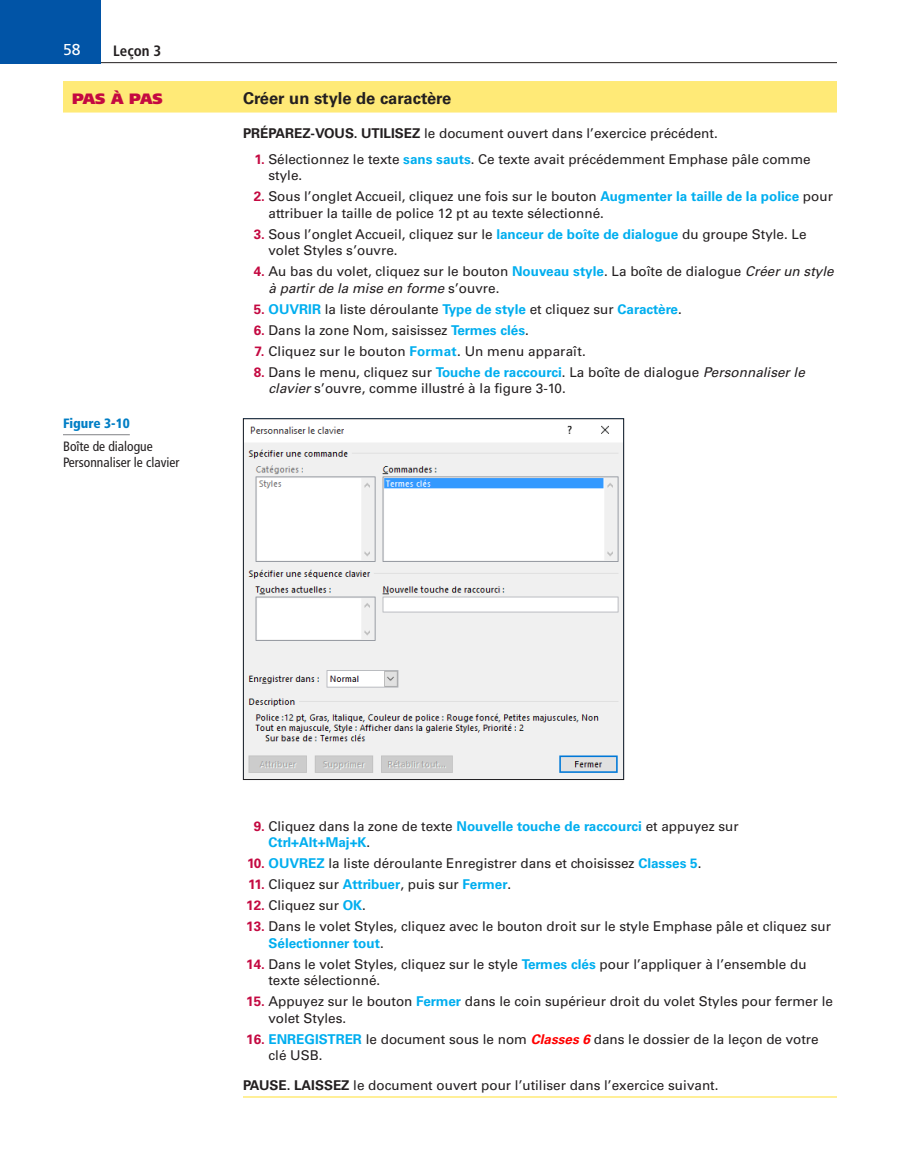
<style>
.page{position:relative;width:918px;height:1175px;background:#fff}
.page>*{position:absolute;margin:0;border:0;box-sizing:border-box;transform-origin:0 0}
.StepsHead{font:700 16.5px "Univers LT Std";color:#231f20}
.t1{font:15.75px "Frutiger LT Std";color:#fff}
.StepsHead-2{font:900 15px "Frutiger LT Std";letter-spacing:-.035em;color:#c40941}
.t2{font:700 condensed 15px "Frutiger LT Std";color:#231f20}
.StepsLast{font:13.5px/16.5px "Univers LT Std";color:#231f20}
.t3{font:700 13.5px/16.5px "Univers LT Std";color:#00aeef}
.StepsIntro{font:13.5px "Univers LT Std";color:#231f20}
.FigureCaption{font:condensed 13.5px/16.5px "Frutiger LT Std";color:#231f20}
.FigureNumber{font:900 condensed 13.5px "Frutiger LT Std";color:#007ec5}
.s1{font-weight:700}
.s2{font-weight:700;color:#c40941}
.s3{font-weight:700;color:#00aeef}
.s4{font-style:italic}
.s5{color:#c40941}
.s6{font-weight:400;color:#231f20}
.s7{font-weight:700;font-style:italic;color:#f00}
</style>
<div class="page">
<hr style="left:63px;top:62px;width:774px;height:1px;background:#231f20">
<div style="left:0;top:0;width:100px;height:63px;background:#0154a6"></div>
<div style="left:63px;top:81px;width:774px;height:31px;background:#ffea77"></div>
<hr style="left:243px;top:1096px;width:594px;height:1px;background:#ffea77">
<img style="left:245px;top:425px;width:377px;height:353px">
<div style="left:243px;top:418px;width:381px;height:362px;border:1px solid #231f20"></div>
<hr style="left:63px;top:434px;width:67px;height:1px;background:#808285">
<p class="t1" style="left:63px;top:41px;width:19px">58</p>
<p class="t2" style="left:113px;top:41px;width:50px">Leçon 3</p>
<p class="StepsHead-2" style="left:72px;top:89px;width:92px">PAS À PAS</p>
<p class="StepsHead" style="left:243px;top:88px;width:210px">Créer un style de caractère</p>
<p class="StepsIntro" style="left:243px;top:125px;width:476px"><span class="s1">PRÉPAREZ-VOUS. UTILISEZ</span> le document ouvert dans l’exercice précédent.</p>
<p class="StepsLast" style="left:268px;top:151px;width:544px;text-indent:-14px"><span class="s2">1.</span> Sélectionnez le texte <span class="s3">sans sauts</span>. Ce texte avait précédemment Emphase pâle comme style.</p>
<p class="StepsLast" style="left:268px;top:188px;width:566px;text-indent:-15px"><span class="s2">2.</span> Sous l’onglet Accueil, cliquez une fois sur le bouton <span class="s3">Augmenter la taille de la police</span> pour attribuer la taille de police 12 pt au texte sélectionné.</p>
<p class="StepsLast" style="left:268px;top:226px;width:540px;text-indent:-15px"><span class="s2">3.</span> Sous l’onglet Accueil, cliquez sur le <span class="s3">lanceur de boîte de dialogue</span> du groupe Style. Le volet Styles s’ouvre.</p>
<p class="StepsLast" style="left:268px;top:263px;width:567px;text-indent:-15px"><span class="s2">4.</span> Au bas du volet, cliquez sur le bouton <span class="s3">Nouveau style</span>. La boîte de dialogue <span class="s4">Créer un style à partir de la mise en forme</span> s’ouvre.</p>
<p class="StepsLast" style="left:254px;top:301px;width:430px"><span class="s2">5.</span> <span class="s3">OUVRIR</span> la liste déroulante <span class="s3">Type de style</span> et cliquez sur <span class="s3">Caractère</span>.</p>
<p class="StepsLast" style="left:254px;top:322px;width:277px"><span class="s2">6.</span> Dans la zone Nom, saisissez <span class="s3">Termes clés</span>.</p>
<p class="StepsLast" style="left:254px;top:343px;width:333px"><span class="s2">7.</span> Cliquez sur le bouton <span class="s3">Format</span>. Un menu apparaît.</p>
<p class="StepsLast" style="left:268px;top:364px;width:538px;text-indent:-15px"><span class="s2">8.</span> Dans le menu, cliquez sur <span class="s3">Touche de raccourci</span>. La boîte de dialogue <span class="s4">Personnaliser le clavier</span> s’ouvre, comme illustré à la figure 3-10.</p>
<p class="FigureNumber" style="left:63px;top:415px;width:68px">Figure 3-10</p>
<p class="FigureCaption" style="left:63px;top:438px;width:118px">Boîte de dialogue<br>Personnaliser le clavier</p>
<p class="t3" style="left:268px;top:817px;width:472px;text-indent:-15px"><span class="s5">9.</span> <span class="s6">Cliquez dans la zone de texte</span> Nouvelle touche de raccourci <span class="s6">et appuyez sur<br></span>Ctrl+Alt+Maj+K<span class="s6">.</span></p>
<p class="StepsLast" style="left:247px;top:855px;width:456px"><span class="s2">10.</span> <span class="s3">OUVREZ</span> la liste déroulante Enregistrer dans et choisissez <span class="s3">Classes 5</span>.</p>
<p class="StepsLast" style="left:248px;top:876px;width:265px"><span class="s2">11.</span> Cliquez sur <span class="s3">Attribuer</span>, puis sur <span class="s3">Fermer</span>.</p>
<p class="StepsLast" style="left:246px;top:897px;width:121px"><span class="s2">12.</span> Cliquez sur <span class="s3">OK</span>.</p>
<p class="StepsLast" style="left:268px;top:918px;width:564px;text-indent:-22px"><span class="s2">13.</span> Dans le volet Styles, cliquez avec le bouton droit sur le style Emphase pâle et cliquez sur<br><span class="s3">Sélectionner tout</span>.</p>
<p class="StepsLast" style="left:268px;top:955px;width:540px;text-indent:-22px"><span class="s2">14.</span> Dans le volet Styles, cliquez sur le style <span class="s3">Termes clés</span> pour l’appliquer à l’ensemble du texte sélectionné.</p>
<p class="StepsLast" style="left:268px;top:993px;width:566px;text-indent:-22px"><span class="s2">15.</span> Appuyez sur le bouton <span class="s3">Fermer</span> dans le coin supérieur droit du volet Styles pour fermer le volet Styles.</p>
<p class="StepsLast" style="left:268px;top:1030px;width:552px;text-indent:-22px"><span class="s2">16.</span> <span class="s3">ENREGISTRER</span> le document sous le nom <span class="s7">Classes 6</span> dans le dossier de la leçon de votre clé USB.</p>
<p class="StepsLast" style="left:243px;top:1077px;width:477px"><span class="s1">PAUSE. LAISSEZ</span> le document ouvert pour l’utiliser dans l’exercice suivant.</p>
</div>
